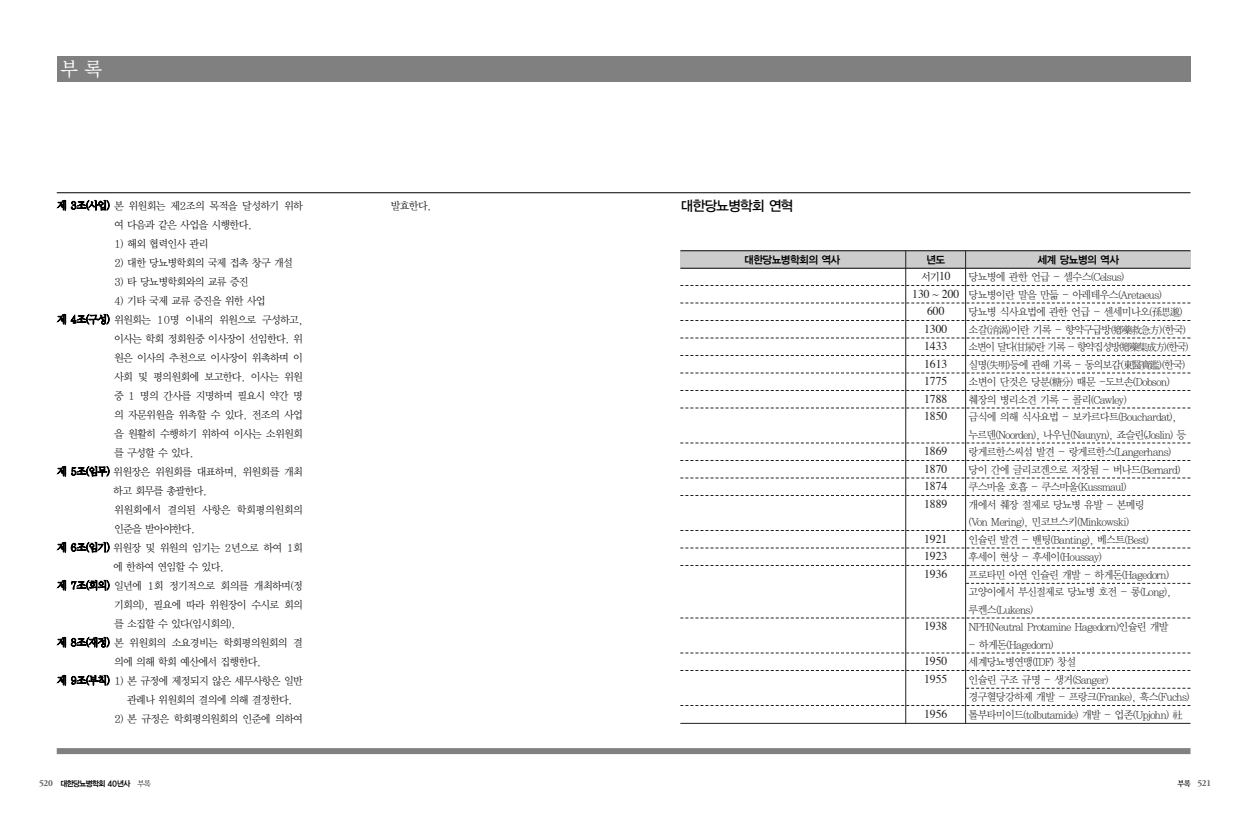
<style>
.page{position:relative;width:1247px;height:822px;background:#fff}
.page>*{position:absolute;margin:0;border:0;box-sizing:border-box;transform-origin:0 0}
.t1{font:20px "Y Mj O33";color:#fff;scale:.95 1}
.t2{font:14px "YGO33";letter-spacing:-.135em;color:#000}
.t3{font:12px "Times";color:#231f20}
.t4{font:10.8px/17.5px "Y Mj O32";letter-spacing:-.13em;color:#231f20}
.t5{font:10.8px/19px "Y Mj O32";letter-spacing:-.13em;color:#000;text-align:center}
.t6{font:10.8px "Y Mj O32";letter-spacing:-.17em;color:#231f20;scale:.95 1}
.t7{font:10.8px "YGO14";letter-spacing:-.12em;color:#000}
.t8{font:10.8px "Y Mj O32";letter-spacing:-.1em;color:#000}
.t9{font:700 9.2px "Adobe Garamond";color:#666}
.t10{font:8px "YGO34";letter-spacing:-.165em;color:#000;scale:.95 1}
.s1{font-family:"Times";font-size:12px;color:#231f20}
.s2{font-family:"Times";font-size:12px}
.s3{font-family:"Adobe Garamond";font-weight:700;font-size:9.2px;color:#666}
.s4{font-family:"Y Mj O32"}
.s5{font-family:"Y Mj O34";font-weight:400;font-size:8px;color:#000}
</style>
<div class="page">
<div style="left:680px;top:251px;width:511px;height:16px;background:#ccc"></div>
<div style="left:57px;top:57px;width:1134px;height:25px;background:#808080"></div>
<div style="left:57px;top:748px;width:1133px;height:6px;background:#808080"></div>
<hr style="left:57px;top:193px;width:1133px;height:1px;background:#000">
<hr style="left:680px;top:250px;width:510px;height:1px;background:#000">
<hr style="left:680px;top:268px;width:510px;height:1px;background:#000">
<hr style="left:906px;top:251px;width:1px;height:473px;background:#231f20">
<hr style="left:965px;top:251px;width:1px;height:473px;background:#231f20">
<hr style="left:680px;top:723px;width:510px;height:1px;background:#231f20">
<svg style="left:966px;top:583px;width:224px;height:1px"></svg>
<svg style="left:966px;top:688px;width:224px;height:1px"></svg>
<svg style="left:680px;top:303px;width:510px;height:1px"></svg>
<svg style="left:680px;top:285px;width:510px;height:1px"></svg>
<svg style="left:680px;top:320px;width:510px;height:1px"></svg>
<svg style="left:680px;top:338px;width:510px;height:1px"></svg>
<svg style="left:680px;top:355px;width:510px;height:1px"></svg>
<svg style="left:680px;top:373px;width:510px;height:1px"></svg>
<svg style="left:680px;top:390px;width:510px;height:1px"></svg>
<svg style="left:680px;top:408px;width:510px;height:1px"></svg>
<svg style="left:680px;top:443px;width:510px;height:1px"></svg>
<svg style="left:680px;top:460px;width:510px;height:1px"></svg>
<svg style="left:680px;top:478px;width:510px;height:1px"></svg>
<svg style="left:680px;top:495px;width:510px;height:1px"></svg>
<svg style="left:680px;top:530px;width:510px;height:1px"></svg>
<svg style="left:680px;top:548px;width:510px;height:1px"></svg>
<svg style="left:680px;top:565px;width:510px;height:1px"></svg>
<svg style="left:680px;top:618px;width:510px;height:1px"></svg>
<svg style="left:680px;top:653px;width:510px;height:1px"></svg>
<svg style="left:680px;top:670px;width:510px;height:1px"></svg>
<svg style="left:680px;top:705px;width:510px;height:1px"></svg>
<h1 class="t1" style="left:60px;top:60px;width:47px">부 록</h1>
<p class="t5" style="left:57px;top:197px;width:248px">제 3조(사업) 본 위원회는 제2조의 목적을 달성하기 위하 여 다음과 같은 사업을 시행한다.</p>
<p class="t5" style="left:114px;top:235px;width:97px">1) 해외 협력인사 관리</p>
<p class="t5" style="left:114px;top:254px;width:181px">2) 대한 당뇨병학회의 국제 접촉 창구 개설</p>
<p class="t5" style="left:114px;top:273px;width:137px">3) 타 당뇨병학회와의 교류 증진</p>
<p class="t5" style="left:114px;top:292px;width:154px">4) 기타 국제 교류 증진을 위한 사업</p>
<p class="t5" style="left:57px;top:311px;width:248px">제 4조(구성) 위원회는 10명 이내의 위원으로 구성하고,</p>
<p class="t5" style="left:114px;top:330px;width:191px">이사는 학회 정회원중 이사장이 선임한다. 위</p>
<p class="t5" style="left:114px;top:349px;width:191px">원은 이사의 추천으로 이사장이 위촉하며 이</p>
<p class="t5" style="left:114px;top:368px;width:191px">사회 및 평의원회에 보고한다. 이사는 위원</p>
<p class="t5" style="left:114px;top:387px;width:191px">중 1 명의 간사를 지명하며 필요시 약간 명</p>
<p class="t5" style="left:114px;top:406px;width:191px">의 자문위원을 위촉할 수 있다. 전조의 사업</p>
<p class="t5" style="left:114px;top:425px;width:191px">을 원활히 수행하기 위하여 이사는 소위원회</p>
<p class="t5" style="left:114px;top:444px;width:82px">를 구성할 수 있다.</p>
<p class="t5" style="left:57px;top:463px;width:248px">제 5조(임무) 위원장은 위원회를 대표하며, 위원회를 개최</p>
<p class="t5" style="left:113px;top:482px;width:96px">하고 회무를 총괄한다.</p>
<p class="t8" style="left:114px;top:505px;width:191px">위원회에서 결의된 사항은 학회평의원회의</p>
<p class="t5" style="left:114px;top:520px;width:83px">인준을 받아야한다.</p>
<p class="t5" style="left:57px;top:539px;width:248px">제 6조(임기) 위원장 및 위원의 임기는 2년으로 하여 1회</p>
<p class="t5" style="left:113px;top:558px;width:113px">에 한하여 연임할 수 있다.</p>
<p class="t5" style="left:57px;top:577px;width:248px">제 7조(회의) 일년에 1회 정기적으로 회의를 개최하며(정</p>
<p class="t5" style="left:114px;top:596px;width:191px">기회의), 필요에 따라 위원장이 수시로 회의</p>
<p class="t5" style="left:114px;top:615px;width:124px">를 소집할 수 있다(임시회의).</p>
<p class="t5" style="left:57px;top:634px;width:248px">제 8조(재정) 본 위원회의 소요경비는 학회평의원회의 결</p>
<p class="t5" style="left:114px;top:653px;width:150px">의에 의해 학회 예산에서 집행한다.</p>
<p class="t5" style="left:57px;top:672px;width:248px">제 9조(부칙) 1) 본 규정에 제정되지 않은 세무사항은 일반</p>
<p class="t5" style="left:127px;top:691px;width:168px">관례나 위원회의 결의에 의해 결정한다.</p>
<p class="t5" style="left:114px;top:710px;width:191px">2) 본 규정은 학회평의원회의 인준에 의하여</p>
<p class="t5" style="left:390px;top:197px;width:43px">발효한다.</p>
<p class="t2" style="left:680px;top:199px;width:115px">대한당뇨병학회 연혁</p>
<p class="t7" style="left:744px;top:255px;width:98px">대한당뇨병학회의 역사</p>
<p class="t7" style="left:926px;top:255px;width:21px">년도</p>
<p class="t7" style="left:1037px;top:255px;width:84px">세계 당뇨병의 역사</p>
<p class="t5" style="left:921px;top:268px;width:31px">서기<span class="s1">10</span></p>
<p class="t4" style="left:912px;top:269px;width:252px;text-indent:56px">당뇨병에 관한 언급 - 셀수스(Celsus)<br><span class="s2">130 ~ 200</span> 당뇨병이란 말을 만듦 - 아레테우스(Aretaeus)</p>
<p class="t3" style="left:927px;top:306px;width:19px">600</p>
<p class="t4" style="left:968px;top:304px;width:216px">당뇨병 식사요법에 관한 언급 - 센세미나오(孫思邈)</p>
<p class="t3" style="left:924px;top:324px;width:25px">1300</p>
<p class="t4" style="left:968px;top:321px;width:220px">소갈(消渴)이란 기록 - 향약구급방(鄕藥救急方)(한국)</p>
<p class="t3" style="left:924px;top:341px;width:25px">1433</p>
<p class="t6" style="left:968px;top:342px;width:234px">소변이 달다(甘尿)란 기록 - 향약집성방(鄕藥集成方)(한국)</p>
<p class="t3" style="left:924px;top:359px;width:25px">1613</p>
<p class="t4" style="left:968px;top:356px;width:219px">실명(失明)등에 관해 기록 - 동의보감(東醫寶鑑)(한국)</p>
<p class="t3" style="left:924px;top:376px;width:25px">1775</p>
<p class="t4" style="left:968px;top:374px;width:204px">소변이 단것은 당분(糖分) 때문 -도브손(Dobson)</p>
<p class="t3" style="left:924px;top:394px;width:25px">1788</p>
<p class="t4" style="left:968px;top:391px;width:160px">췌장의 병리소견 기록 - 콜리(Cawley)</p>
<p class="t3" style="left:924px;top:411px;width:25px">1850</p>
<p class="t4" style="left:968px;top:409px;width:220px">금식에 의해 식사요법 - 보카르다트(Bouchardat), 누르덴(Noorden), 나우닌(Naunyn), 죠슬린(Joslin) 등</p>
<p class="t3" style="left:924px;top:446px;width:25px">1869</p>
<p class="t4" style="left:968px;top:444px;width:205px">랑게르한스씨섬 발견 - 랑게르한스(Langerhans)</p>
<p class="t3" style="left:924px;top:464px;width:25px">1870</p>
<p class="t4" style="left:968px;top:461px;width:214px">당이 간에 글리코겐으로 저장됨 - 버나드(Bernard)</p>
<p class="t3" style="left:924px;top:481px;width:25px">1874</p>
<p class="t4" style="left:968px;top:479px;width:160px">쿠스마울 호흡 - 쿠스마울(Kussmaul)</p>
<p class="t3" style="left:924px;top:499px;width:25px">1889</p>
<p class="t4" style="left:968px;top:496px;width:178px">개에서 췌장 절제로 당뇨병 유발 - 본메링 (Von Mering), 민코브스키(Minkowski)</p>
<p class="t3" style="left:924px;top:534px;width:25px">1921</p>
<p class="t4" style="left:968px;top:531px;width:183px">인슐린 발견 - 밴팅(Banting), 베스트(Best)</p>
<p class="t3" style="left:924px;top:551px;width:25px">1923</p>
<p class="t4" style="left:968px;top:549px;width:136px">후세이 현상 - 후세이(Houssay)</p>
<p class="t3" style="left:924px;top:569px;width:25px">1936</p>
<p class="t4" style="left:968px;top:566px;width:205px">프로타민 아연 인슐린 개발 - 하게돈(Hagedorn) 고양이에서 부신절제로 당뇨병 호전 - 롱(Long), 루켄스(Lukens)</p>
<p class="t3" style="left:924px;top:621px;width:25px">1938</p>
<p class="t4" style="left:968px;top:619px;width:202px">NPH(Neutral Protamine Hagedorn)인슐린 개발</p>
<p class="t4" style="left:968px;top:636px;width:87px">- 하게돈(Hagedorn)</p>
<p class="t3" style="left:924px;top:656px;width:25px">1950</p>
<p class="t4" style="left:968px;top:654px;width:110px">세계당뇨병연맹(IDF) 창설</p>
<p class="t3" style="left:924px;top:674px;width:25px">1955</p>
<p class="t4" style="left:968px;top:671px;width:223px">인슐린 구조 규명 - 생거(Sanger)<br>경구혈당강하제 개발 - 프랑크(Franke), 훅스(Fuchs)</p>
<p class="t3" style="left:924px;top:709px;width:25px">1956</p>
<p class="t4" style="left:968px;top:706px;width:216px">톨부타미이드(tolbutamide) 개발 - 업존(Upjohn) 社</p>
<p class="t10" style="left:39px;top:780px;width:119px"><span class="s3">520</span> 대한당뇨병학회 40년사 <span class="s4">부록</span></p>
<p class="t9" style="left:1177px;top:779px;width:36px"><span class="s5">부록</span> 521</p>
</div>
